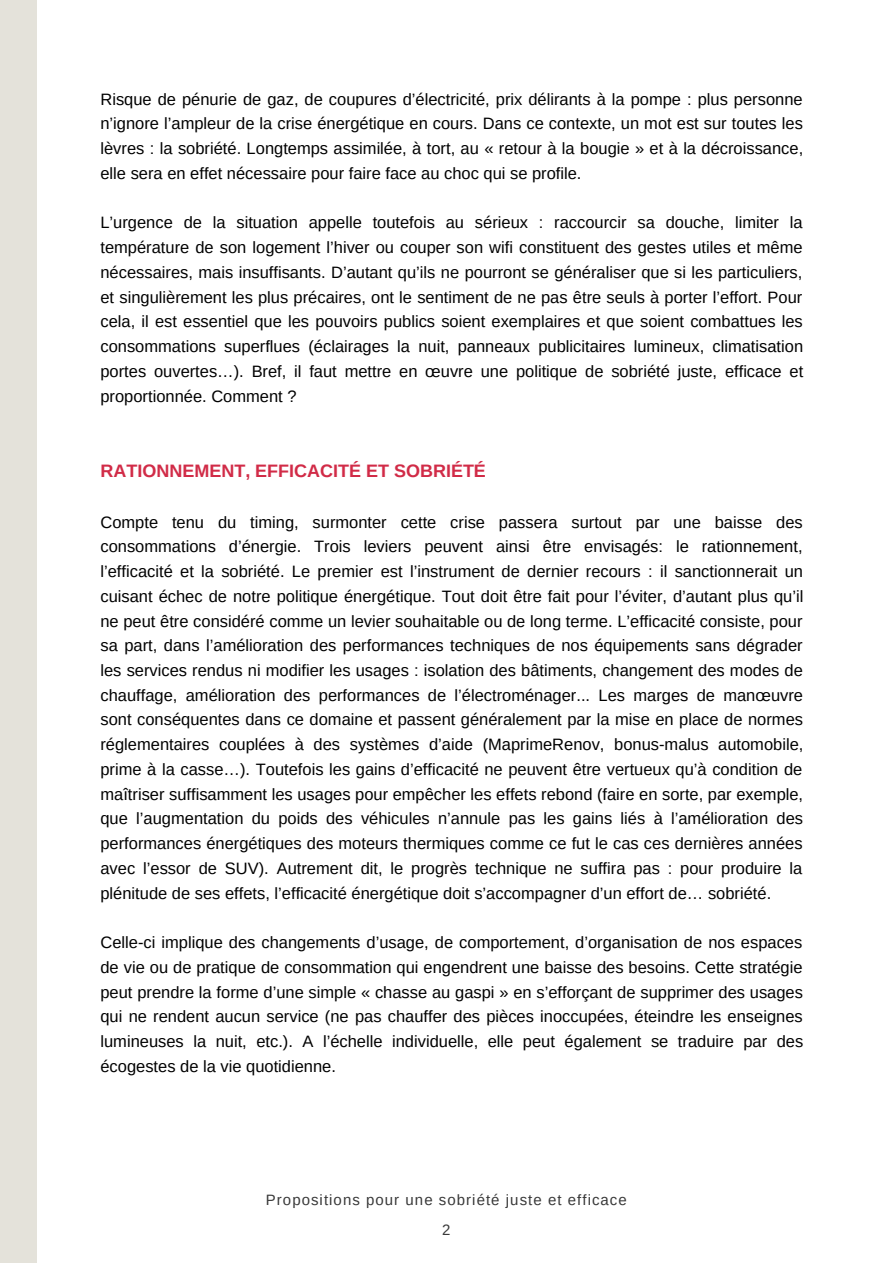
<style>
.page{position:relative;width:893px;height:1264px;background:#fff}
.page>*{position:absolute;margin:0;border:0;box-sizing:border-box;transform-origin:0 0}
.t1{font:700 18px "Arimo";color:#d12b47}
.t2{font:16.5px/24.8px "Arimo";color:#000;text-align:justify}
.t3{font:15px/29.2px "Arimo";letter-spacing:.07em;color:#393939;text-align:center}
</style>
<div class="page">
<div style="left:0;top:0;width:37px;height:1262px;background:#e4e2da"></div>
<p class="t2" style="left:100px;top:87px;width:704px">Risque de pénurie de gaz, de coupures d’électricité, prix délirants à la pompe : plus personne n’ignore l’ampleur de la crise énergétique en cours. Dans ce contexte, un mot est sur toutes les lèvres : la sobriété. Longtemps assimilée, à tort, au « retour à la bougie » et à la décroissance, elle sera en effet nécessaire pour faire face au choc qui se profile.</p>
<p class="t2" style="left:100px;top:210px;width:704px">L’urgence de la situation appelle toutefois au sérieux : raccourcir sa douche, limiter la température de son logement l’hiver ou couper son wifi constituent des gestes utiles et même nécessaires, mais insuffisants. D’autant qu’ils ne pourront se généraliser que si les particuliers, et singulièrement les plus précaires, ont le sentiment de ne pas être seuls à porter l’effort. Pour cela, il est essentiel que les pouvoirs publics soient exemplaires et que soient combattues les consommations superflues (éclairages la nuit, panneaux publicitaires lumineux, climatisation portes ouvertes…). Bref, il faut mettre en œuvre une politique de sobriété juste, efficace et proportionnée. Comment ?</p>
<p class="t1" style="left:100px;top:460px;width:387px">RATIONNEMENT, EFFICACITÉ ET SOBRIÉTÉ</p>
<p class="t2" style="left:100px;top:509px;width:704px">Compte tenu du timing, surmonter cette crise passera surtout par une baisse des consommations d’énergie. Trois leviers peuvent ainsi être envisagés: le rationnement, l’efficacité et la sobriété. Le premier est l’instrument de dernier recours : il sanctionnerait un cuisant échec de notre politique énergétique. Tout doit être fait pour l’éviter, d’autant plus qu’il ne peut être considéré comme un levier souhaitable ou de long terme. L’efficacité consiste, pour sa part, dans l’amélioration des performances techniques de nos équipements sans dégrader les services rendus ni modifier les usages : isolation des bâtiments, changement des modes de chauffage, amélioration des performances de l’électroménager... Les marges de manœuvre sont conséquentes dans ce domaine et passent généralement par la mise en place de normes réglementaires couplées à des systèmes d’aide (MaprimeRenov, bonus-malus automobile, prime à la casse…). Toutefois les gains d’efficacité ne peuvent être vertueux qu’à condition de maîtriser suffisamment les usages pour empêcher les effets rebond (faire en sorte, par exemple, que l’augmentation du poids des véhicules n’annule pas les gains liés à l’amélioration des performances énergétiques des moteurs thermiques comme ce fut le cas ces dernières années avec l’essor de SUV). Autrement dit, le progrès technique ne suffira pas : pour produire la plénitude de ses effets, l’efficacité énergétique doit s’accompagner d’un effort de… sobriété.</p>
<p class="t2" style="left:100px;top:930px;width:704px">Celle-ci implique des changements d’usage, de comportement, d’organisation de nos espaces de vie ou de pratique de consommation qui engendrent une baisse des besoins. Cette stratégie peut prendre la forme d’une simple « chasse au gaspi » en s’efforçant de supprimer des usages qui ne rendent aucun service (ne pas chauffer des pièces inoccupées, éteindre les enseignes lumineuses la nuit, etc.). A l’échelle individuelle, elle peut également se traduire par des écogestes de la vie quotidienne.</p>
<p class="t3" style="left:266px;top:1185px;width:362px">Propositions pour une sobriété juste et efficace<br>2</p>
</div>
